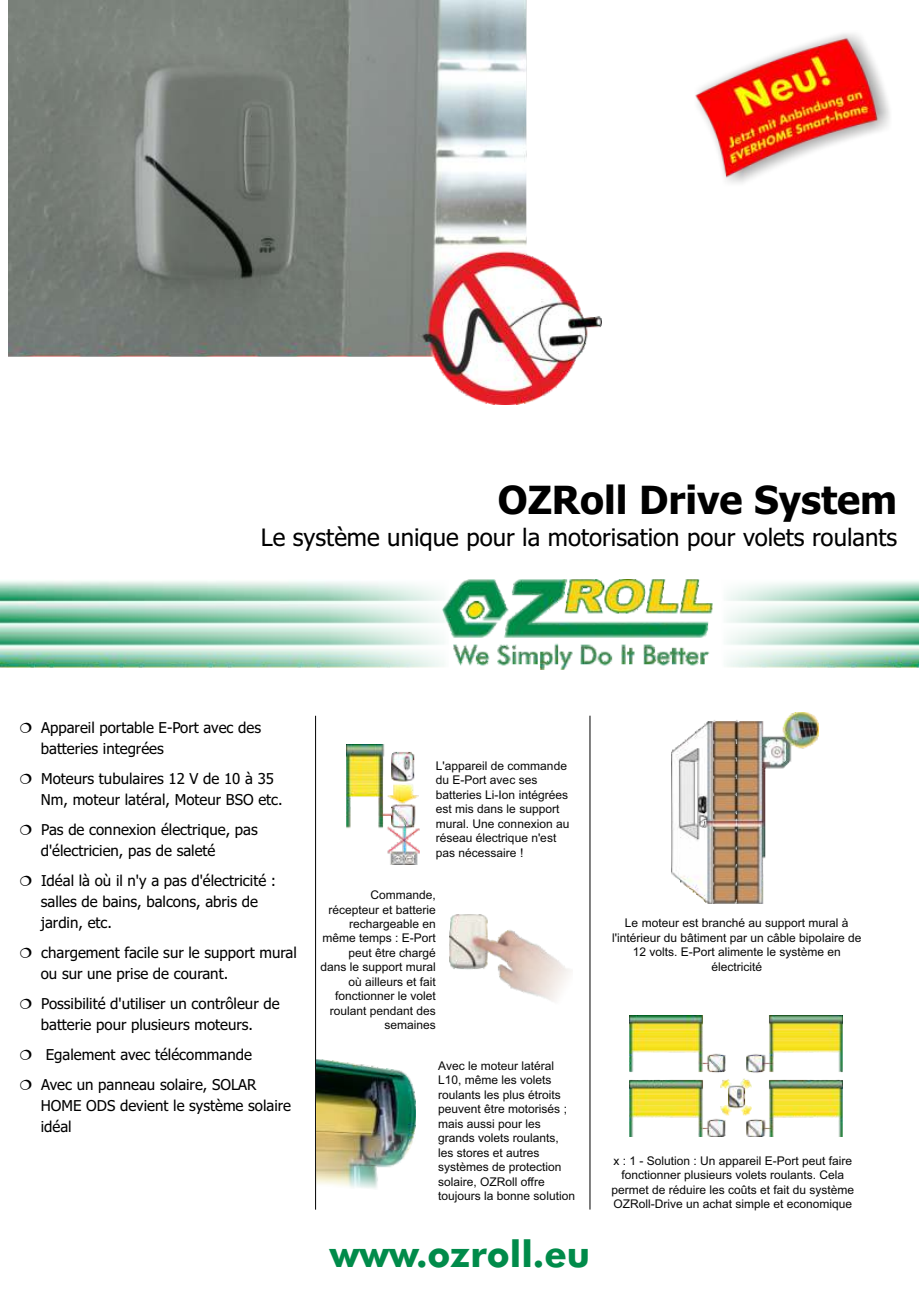
<style>
.page{position:relative;width:919px;height:1289px;background:#fff}
.page>*{position:absolute;margin:0;border:0;box-sizing:border-box;transform-origin:0 0}
.t1{font:700 38.85px "Tahoma";color:#000}
.t2{font:700 36.6px "Futura BT";color:#008b4a}
.t3{font:24px "Tahoma";color:#000}
.t4{font:15px/21px "Tahoma";color:#000}
.t5{font:12px/14.5px "Arial";color:#080808}
</style>
<div class="page">
<hr style="left:315px;top:715px;width:1px;height:494px;background:#000">
<hr style="left:589px;top:715px;width:1px;height:494px;background:#000">
<img style="left:0;top:580px;width:918px;height:89px">
<img style="left:695px;top:33px;width:195px;height:150px">
<img style="left:9px;top:0;width:592px;height:404px">
<img style="left:317px;top:1059px;width:98px;height:130px">
<img style="left:449px;top:914px;width:122px;height:88px">
<img style="left:347px;top:744px;width:73px;height:120px">
<img style="left:671px;top:712px;width:147px;height:191px">
<img style="left:630px;top:1015px;width:212px;height:121px">
<h1 class="t1" style="left:498px;top:484px;width:401px">OZRoll Drive System</h1>
<h3 class="t3" style="left:261px;top:527px;width:638px">Le système unique pour la motorisation pour volets roulants</h3>
<p class="t4" style="left:41px;top:718px;width:222px">Appareil portable E-Port avec des batteries integrées</p>
<p class="t4" style="left:41px;top:769px;width:243px">Moteurs tubulaires 12 V de 10 à 35<br>Nm, moteur latéral, Moteur BSO etc.</p>
<p class="t4" style="left:41px;top:820px;width:218px">Pas de connexion électrique, pas d'électricien, pas de saleté</p>
<p class="t4" style="left:41px;top:871px;width:237px">Idéal là où il n'y a pas d'électricité : salles de bains, balcons, abris de jardin, etc.</p>
<p class="t4" style="left:41px;top:943px;width:257px">chargement facile sur le support mural ou sur une prise de courant.</p>
<p class="t4" style="left:41px;top:994px;width:240px">Possibilité d'utiliser un contrôleur de batterie pour plusieurs moteurs.</p>
<p class="t4" style="left:41px;top:1041px;width:217px;line-height:30px;text-align:center">Egalement avec télécommande<br>Avec un panneau solaire, SOLAR</p>
<p class="t4" style="left:41px;top:1096px;width:252px">HOME ODS devient le système solaire idéal</p>
<p class="t5" style="left:436px;top:759px;width:135px">L'appareil de commande du E-Port avec ses batteries Li-Ion intégrées est mis dans le support mural. Une connexion au réseau électrique n'est pas nécessaire !</p>
<p class="t5" style="left:320px;top:888px;width:117px;text-align:right">Commande, récepteur et batterie rechargeable en même temps : E-Port peut être chargé dans le support mural où ailleurs et fait fonctionner le volet roulant pendant des semaines</p>
<p class="t5" style="left:438px;top:1059px;width:138px">Avec le moteur latéral<br>L10, même les volets roulants les plus étroits peuvent être motorisés ; mais aussi pour les grands volets roulants, les stores et autres systèmes de protection solaire, OZRoll offre toujours la bonne solution</p>
<h2 class="t2" style="left:330px;top:1238px;width:262px">www.ozroll.eu</h2>
<p class="t5" style="left:612px;top:916px;width:251px;text-align:center">Le moteur est branché au support mural à l'intérieur du bâtiment par un câble bipolaire de 12 volts. E-Port alimente le système en électricité</p>
<p class="t5" style="left:611px;top:1154px;width:244px;text-align:center">x : 1 - Solution : Un appareil E-Port peut faire fonctionner plusieurs volets roulants. Cela permet de réduire les coûts et fait du système OZRoll-Drive un achat simple et economique</p>
</div>
